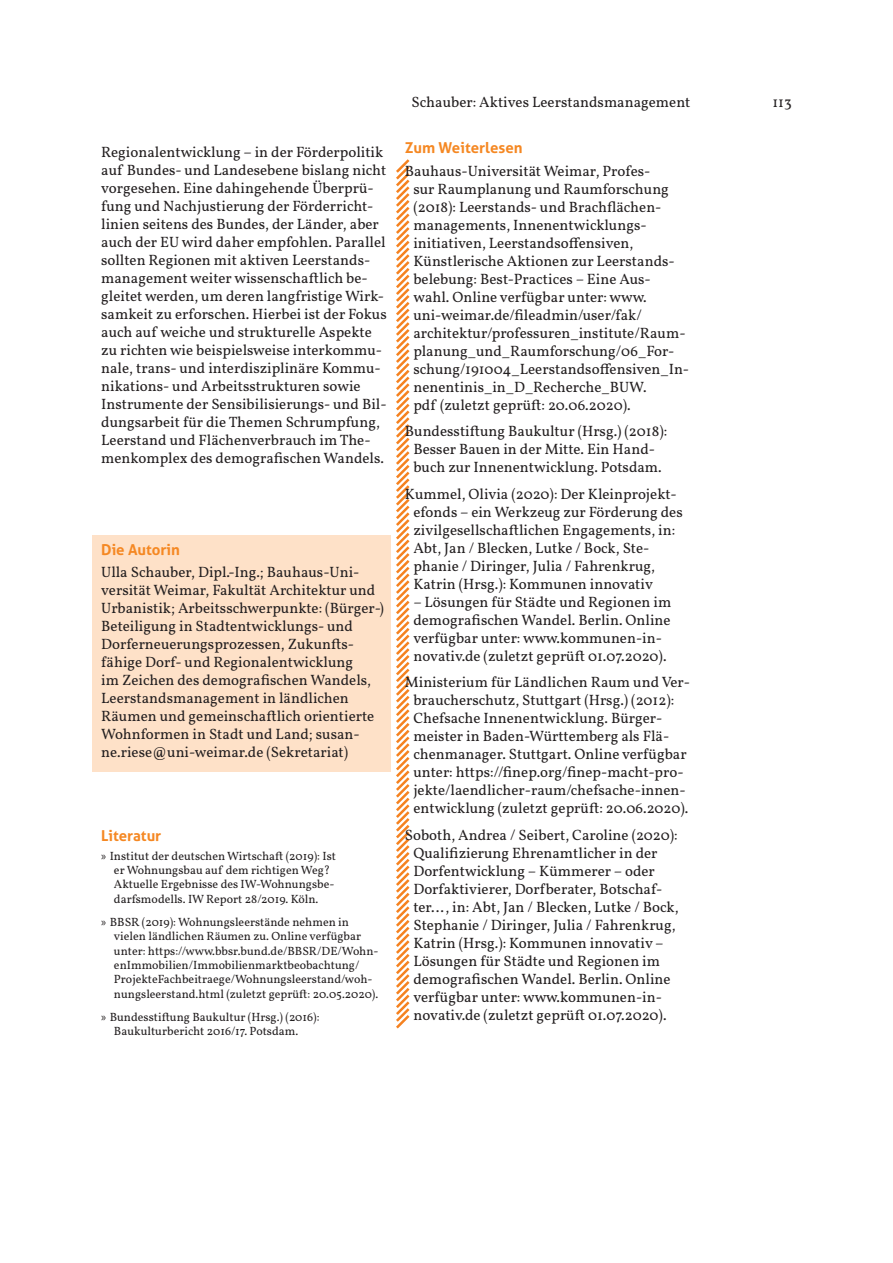
<style>
.page{position:relative;width:893px;height:1263px;background:#fff}
.page>*{position:absolute;margin:0;border:0;box-sizing:border-box;transform-origin:0 0}
.t1{font:15px/18px "Vollkorn";color:#231f20}
.t2{font:700 15px "Aller";color:#f58823}
.t3{font:12px/14.4px "Vollkorn";color:#231f20}
.s1{font-family:"Myriad Pro"}
</style>
<div class="page">
<div style="left:93px;top:535px;width:298px;height:32px;background:#fee1c8"></div>
<div style="left:93px;top:554px;width:298px;height:218px;background:#fee1c8"></div>
<svg style="left:396px;top:159px;width:14px;height:870px"></svg>
<p class="t1" style="left:101px;top:142px;width:287px">Regionalentwicklung – in der Förderpolitik auf Bundes- und Landesebene bislang nicht vorgesehen. Eine dahingehende Überprü&shy;fung und Nachjustierung der Förderricht&shy;linien seitens des Bundes, der Länder, aber auch der EU wird daher empfohlen. Parallel sollten Regionen mit aktiven Leerstands&shy;management weiter wissenschaftlich be&shy;gleitet werden, um deren langfristige Wirk&shy;samkeit zu erforschen. Hierbei ist der Fokus auch auf weiche und strukturelle Aspekte zu richten wie beispielsweise interkommu&shy;nale, trans- und interdisziplinäre Kommu&shy;nikations- und Arbeitsstrukturen sowie Instrumente der Sensibilisierungs- und Bil&shy;dungsarbeit für die Themen Schrumpfung, Leerstand und Flächenverbrauch im The&shy;menkomplex des demografischen Wandels.</p>
<p class="t2" style="left:101px;top:540px;width:80px">Die Autorin</p>
<p class="t1" style="left:101px;top:562px;width:284px">Ulla Schauber, Dipl.-Ing.; Bauhaus-Uni&shy;versität Weimar, Fakultät Architektur und Urbanistik; Arbeitsschwerpunkte: (Bürger-)<br>Beteiligung in Stadtentwicklungs- und Dorferneuerungsprozessen, Zukunfts&shy;fähige Dorf- und Regionalentwicklung<br>im Zeichen des demografischen Wandels, Leerstandsmanagement in ländlichen Räumen und gemeinschaftlich orientierte Wohnformen in Stadt und Land; susan&shy;ne.riese@uni-weimar.de (Sekretariat)</p>
<p class="t2" style="left:101px;top:826px;width:62px">Literatur</p>
<p class="t3" style="left:114px;top:848px;width:224px;text-indent:-13px"><span class="s1">»</span> Institut der deutschen Wirtschaft (2019): Ist er Wohnungsbau auf dem richtigen Weg?<br>Aktuelle Ergebnisse des IW-Wohnungsbe&shy;darfsmodells. IW Report 28/2019. Köln.</p>
<p class="t3" style="left:114px;top:914px;width:266px;text-indent:-13px"><span class="s1">»</span> BBSR (2019): Wohnungsleerstände nehmen in vielen ländlichen Räumen zu. Online verfügbar unter: https://www.bbsr.bund.de/BBSR/DE/Wohn&shy;enImmobilien/Immobilienmarktbeobachtung/ ProjekteFachbeitraege/Wohnungsleerstand/woh&shy;nungsleerstand.html (zuletzt geprüft: 20.05.2020).</p>
<p class="t3" style="left:114px;top:1009px;width:207px;text-indent:-13px"><span class="s1">»</span> Bundesstiftung Baukultur (Hrsg.) (2016):<br>Baukulturbericht 2016/17. Potsdam.</p>
<p class="t1" style="left:412px;top:92px;width:280px">Schauber: Aktives Leerstandsmanagement</p>
<p class="t1" style="left:772px;top:92px;width:21px">113</p>
<p class="t2" style="left:405px;top:139px;width:119px">Zum Weiterlesen</p>
<p class="t1" style="left:413px;top:161px;width:277px;text-indent:-9px">Bauhaus-Universität Weimar, Profes-<br>sur Raumplanung und Raumforschung (2018): Leerstands- und Brachflächen&shy;managements, Innenentwicklungs&shy;initiativen, Leerstandsoffensiven, Künstlerische Aktionen zur Leerstands&shy;belebung: Best-Practices – Eine Aus&shy;wahl. Online verfügbar unter: www. uni-weimar.de/fileadmin/user/fak/ architektur/professuren_institute/Raum&shy;planung_und_Raumforschung/06_For&shy;schung/191004_Leerstandsoffensiven_In&shy;nenentinis_in_D_Recherche_BUW.<br>pdf (zuletzt geprüft: 20.06.2020).</p>
<p class="t1" style="left:405px;top:421px;width:264px;text-align:center">Bundesstiftung Baukultur (Hrsg.) (2018):<br>Besser Bauen in der Mitte. Ein Hand&shy;buch zur Innenentwicklung. Potsdam.</p>
<p class="t1" style="left:413px;top:484px;width:271px;text-indent:-9px">Kummel, Olivia (2020): Der Kleinprojekt&shy;efonds – ein Werkzeug zur Förderung des zivilgesellschaftlichen Engagements, in:<br>Abt, Jan / Blecken, Lutke / Bock, Ste&shy;phanie / Diringer, Julia / Fahrenkrug, Katrin (Hrsg.): Kommunen innovativ</p>
<p class="t1" style="left:413px;top:592px;width:259px">– Lösungen für Städte und Regionen im demografischen Wandel. Berlin. Online verfügbar unter: www.kommunen-in&shy;novativ.de (zuletzt geprüft 01.07.2020).</p>
<p class="t1" style="left:413px;top:672px;width:278px;text-indent:-9px">Ministerium für Ländlichen Raum und Ver&shy;braucherschutz, Stuttgart (Hrsg.) (2012):<br>Chefsache Innenentwicklung. Bürger&shy;meister in Baden-Württemberg als Flä&shy;chenmanager. Stuttgart. Online verfügbar unter: https://finep.org/finep-macht-pro&shy;jekte/laendlicher-raum/chefsache-innen&shy;entwicklung (zuletzt geprüft: 20.06.2020).</p>
<p class="t1" style="left:413px;top:825px;width:267px;text-indent:-9px">Soboth, Andrea / Seibert, Caroline (2020):<br>Qualifizierung Ehrenamtlicher in der Dorfentwicklung – Kümmerer – oder Dorfaktivierer, Dorfberater, Botschaf&shy;ter…, in: Abt, Jan / Blecken, Lutke / Bock, Stephanie / Diringer, Julia / Fahrenkrug, Katrin (Hrsg.): Kommunen innovativ – Lösungen für Städte und Regionen im demografischen Wandel. Berlin. Online verfügbar unter: www.kommunen-in&shy;novativ.de (zuletzt geprüft 01.07.2020).</p>
</div>
